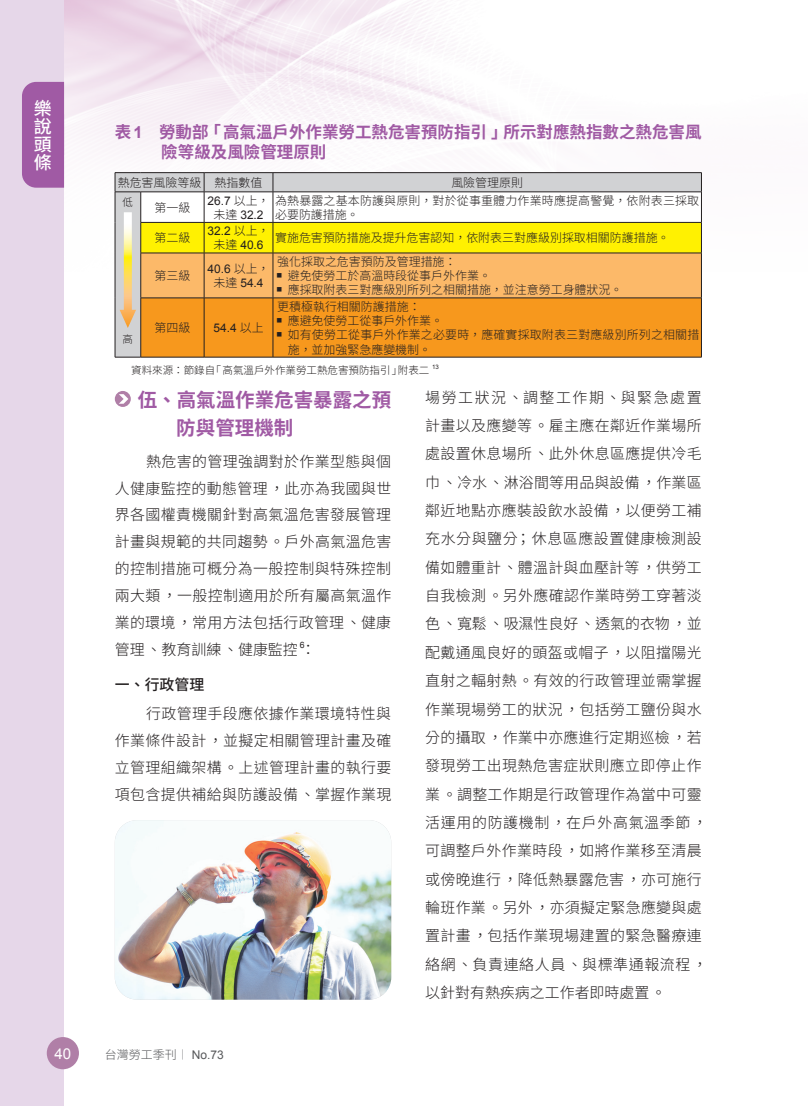
<style>
.page{position:relative;width:808px;height:1106px;background:#fff}
.page>*{position:absolute;margin:0;border:0;box-sizing:border-box;transform-origin:0 0}
.壹{font:700 19.5px/28.3px "Noto Sans CJ Ktc";color:#a05aa4}
.t1{font:500 18px/18px "Noto Sans CJ Ktc";color:#fff;text-align:justify}
.表標{font:700 16.5px/19.8px "Noto Sans CJ Ktc";color:#a05aa4}
.N內文{font:300 15px/28.3px "Noto Sans CJ Ktc";letter-spacing:.025em;color:#231f20;text-align:justify}
.一_p_粗字{font:500 15px "Noto Sans CJ Ktc";color:#231f20}
.t2{font:15px "Arial";color:#fff}
.N內文-2{font:300 12px/14.4px "Noto Sans CJ Ktc";color:#231f20}
.一_標題{font:300 12px/14.4px "Noto Sans CJ Ktc";color:#231f20}
.N內文-3{font:12px "Arial";color:#231f20}
.t3{font:300 12px "Noto Sans CJ Ktc";color:#57585a}
.段落樣式4{font:300 10.5px "Noto Sans CJ Ktc";color:#231f20}
.N內文-4{font:8.7px "Arial";color:#231f20}
.段落樣式4-2{font:6.15px "Arial";color:#231f20}
.N內文-5{font:300 4.5px "Noto Sans CJ Ktc";color:#231f20}
.s1{font-family:"Arial"}
.s2{font-family:"Noto Sans CJ Ktc";font-weight:300}
.s3{font-family:"Adobe Ming Std"}
.s4{font-family:"Arial";font-weight:400}
</style>
<div class="page">
<img style="left:64px;top:0;width:474px;height:300px">
<div style="left:0;top:0;width:64px;height:1106px;background:#e6d7e9"></div>
<div style="left:22px;top:82px;width:42px;height:106px;background:#a05aa4"></div>
<div style="left:47px;top:1037px;width:32px;height:32px;background:#b07fa7;border-radius:50%"></div>
<img style="left:115px;top:820px;width:276px;height:179px">
<svg style="left:115px;top:172px;width:587px;height:186px;background:#edbf64"></svg>
<div style="left:115px;top:391px;width:16px;height:16px;background:#b07fa7;border-radius:50%"></div>
<svg style="left:119px;top:394px;width:9px;height:10px"></svg>
<p class="t1" style="left:34px;top:99px;width:19px">樂說頭條</p>
<p class="表標" style="left:161px;top:122px;width:542px;text-indent:-46px">表<span class="s1">1</span>　勞動部「高氣溫戶外作業勞工熱危害預防指引」所示對應熱指數之熱危害風險等級及風險管理原則</p>
<p class="一_標題" style="left:118px;top:175px;width:85px">熱危害風險等級</p>
<p class="一_標題" style="left:215px;top:175px;width:49px">熱指數值</p>
<p class="一_標題" style="left:451px;top:175px;width:73px">風險管理原則</p>
<p class="一_標題" style="left:154px;top:200px;width:37px">第一級</p>
<p class="一_標題" style="left:275px;top:193px;width:426px">為熱暴露之基本防護與原則，對於從事重體力作業時應提高警覺，依附表三採取必要防護措施。</p>
<p class="N內文-3" style="left:207px;top:192px;width:64px">26.7 <span class="s2">以上，</span></p>
<p class="N內文-3" style="left:213px;top:207px;width:52px"><span class="s2">未達</span> 32.2</p>
<p class="段落樣式4" style="left:123px;top:196px;width:12px">低</p>
<p class="一_標題" style="left:154px;top:231px;width:37px">第二級</p>
<p class="一_標題" style="left:154px;top:269px;width:37px">第三級</p>
<p class="N內文-3" style="left:207px;top:223px;width:64px">32.2 <span class="s2">以上，</span></p>
<p class="N內文-3" style="left:213px;top:237px;width:52px"><span class="s2">未達</span> 40.6</p>
<p class="N內文-3" style="left:207px;top:261px;width:64px">40.6 <span class="s2">以上，</span></p>
<p class="N內文-3" style="left:213px;top:275px;width:52px"><span class="s2">未達</span> 54.4</p>
<p class="一_標題" style="left:275px;top:231px;width:396px">實施危害預防措施及提升危害認知，依附表三對應級別採取相關防護措施。</p>
<p class="N內文-2" style="left:277px;top:254px;width:181px">強化採取之危害預防及管理措施：</p>
<p class="N內文-5" style="left:277px;top:273px;width:6px">█</p>
<p class="N內文-2" style="left:288px;top:269px;width:205px">避免使勞工於高溫時段從事戶外作業。</p>
<p class="N內文-5" style="left:277px;top:287px;width:6px">█</p>
<p class="N內文-2" style="left:288px;top:283px;width:336px">應採取附表三對應級別所列之相關措施，並注意勞工身體狀況。</p>
<p class="N內文-2" style="left:277px;top:299px;width:145px">更積極執行相關防護措施：</p>
<p class="N內文-5" style="left:277px;top:318px;width:6px">█</p>
<p class="N內文-2" style="left:288px;top:313px;width:157px">應避免使勞工從事戶外作業。</p>
<p class="N內文-5" style="left:277px;top:332px;width:6px">█</p>
<p class="N內文-2" style="left:288px;top:328px;width:413px">如有使勞工從事戶外作業之必要時，應確實採取附表三對應級別所列之相關措施，並加強緊急應變機制。</p>
<p class="段落樣式4" style="left:131px;top:364px;width:300px">資料來源：節錄自<span class="s3">「</span>高氣溫戶外作業勞工熱危害預防指引」附表二</p>
<p class="段落樣式4-2" style="left:432px;top:363px;width:8px">13</p>
<p class="一_標題" style="left:154px;top:321px;width:37px">第四級</p>
<p class="N內文-3" style="left:213px;top:320px;width:52px">54.4 <span class="s2">以上</span></p>
<p class="段落樣式4" style="left:123px;top:333px;width:12px">高</p>
<p class="壹" style="left:176px;top:386px;width:216px;text-indent:-39px">伍、高氣溫作業危害暴露之預防與管理機制</p>
<p class="N內文" style="left:115px;top:448px;width:278px;line-height:26.8px;text-indent:32px">熱危害的管理強調對於作業型態與個人健康監控的動態管理，此亦為我國與世界各國權責機關針對高氣溫危害發展管理計畫與規範的共同趨勢。戶外高氣溫危害的控制措施可概分為一般控制與特殊控制兩大類，一般控制適用於所有屬高氣溫作業的環境，常用方法包括行政管理、健康管理、教育訓練、健康監控：</p>
<p class="N內文-4" style="left:300px;top:639px;width:6px">6</p>
<p class="一_p_粗字" style="left:115px;top:676px;width:91px">一、行政管理</p>
<p class="N內文" style="left:115px;top:700px;width:278px;line-height:26.8px;text-indent:32px">行政管理手段應依據作業環境特性與作業條件設計，並擬定相關管理計畫及確立管理組織架構。上述管理計畫的執行要項包含提供補給與防護設備、掌握作業現</p>
<p class="N內文" style="left:425px;top:383px;width:283px;text-align:left">場勞工狀況、調整工作期、與緊急處置計畫以及應變等。雇主應在鄰近作業場所處設置休息場所、此外休息區應提供冷毛巾、冷水、淋浴間等用品與設備，作業區鄰近地點亦應裝設飲水設備，以便勞工補充水分與鹽分；休息區應設置健康檢測設備如體重計、體溫計與血壓計等，供勞工自我檢測。另外應確認作業時勞工穿著淡色、寬鬆、吸濕性良好、透氣的衣物，並配戴通風良好的頭盔或帽子，以阻擋陽光直射之輻射熱。有效的行政管理並需掌握作業現場勞工的狀況，包括勞工鹽份與水分的攝取，作業中亦應進行定期巡檢，若發現勞工出現熱危害症狀則應立即停止作業。調整工作期是行政管理作為當中可靈活運用的防護機制，在戶外高氣溫季節，可調整戶外作業時段，如將作業移至清晨或傍晚進行，降低熱暴露危害，亦可施行輪班作業。另外，亦須擬定緊急應變與處置計畫，包括作業現場建置的緊急醫療連絡網、負責連絡人員、與標準通報流程，以針對有熱疾病之工作者即時處置。</p>
<p class="t2" style="left:54px;top:1043px;width:18px">40</p>
<p class="t3" style="left:105px;top:1047px;width:121px">台灣勞工季刊<span class="s3">｜</span> <span class="s4">No.73</span></p>
</div>
